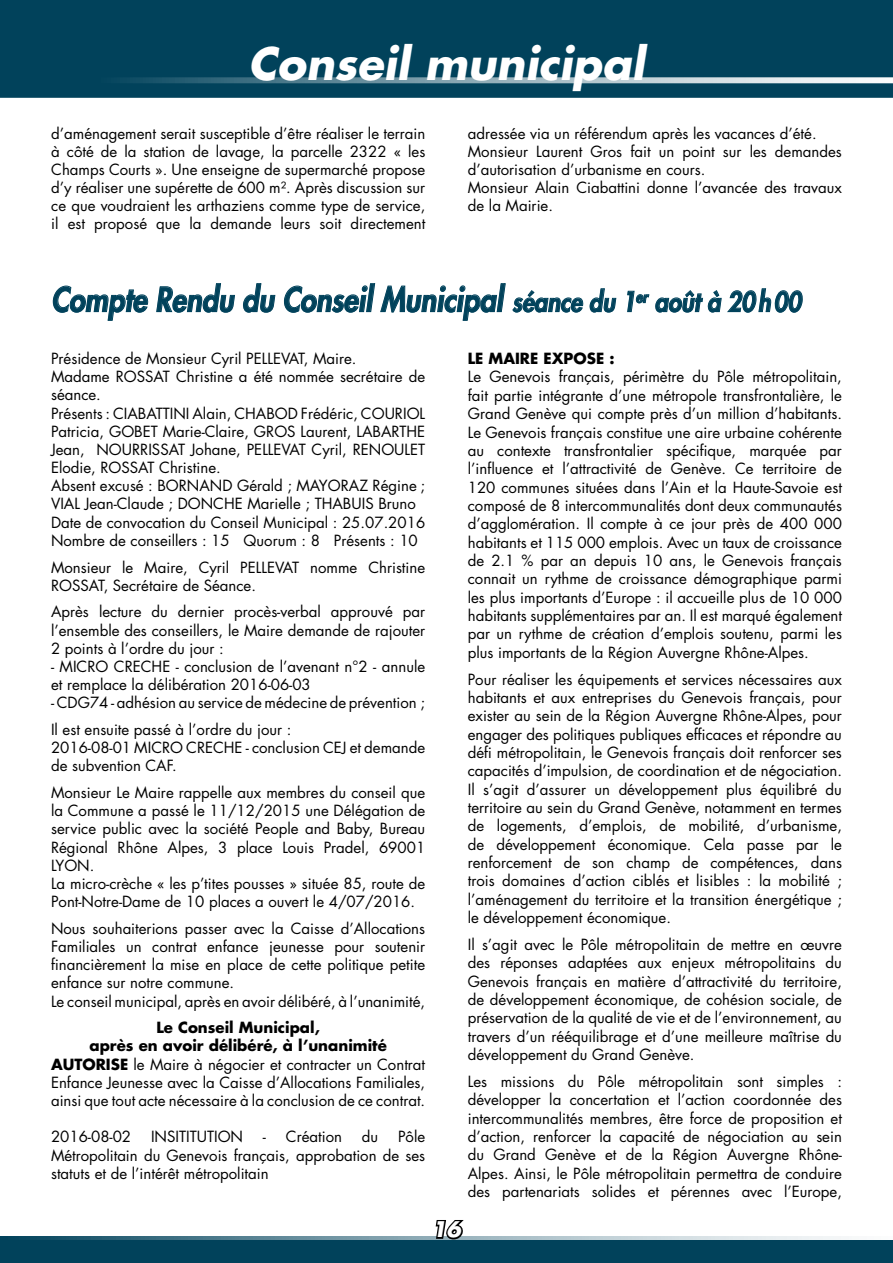
<style>
.page{position:relative;width:893px;height:1263px;background:#fff}
.page>*{position:absolute;margin:0;border:0;box-sizing:border-box;transform-origin:0 0}
.t1{font:italic 700 43.5px "Futura";color:#fff}
.t2{font:italic 800 33px "Futura";color:#01425b;scale:.88 1}
.t3{font:italic 700 21px "Futura";color:#fff}
.t4{font:15px/18.3px "Futura";color:#000}
.t5{font:700 15px "Futura";color:#000}
.s1{font-size:27px}
.s2{font-weight:700}
</style>
<div class="page">
<div style="left:0;top:0;width:893px;height:98px;background:#01425b"></div>
<div style="left:0;top:1236px;width:893px;height:27px;background:#01425b"></div>
<svg style="left:94px;top:77px;width:799px;height:6px;background:#85a4b0"></svg>
<svg style="left:33px;top:1236px;width:860px;height:4px;background:#92aeb8"></svg>
<svg style="left:434px;top:1220px;width:33px;height:20px"></svg>
<svg style="left:52px;top:285px;width:97px;height:36px"></svg>
<svg style="left:156px;top:283px;width:79px;height:30px"></svg>
<svg style="left:243px;top:283px;width:33px;height:30px"></svg>
<svg style="left:284px;top:283px;width:222px;height:38px"></svg>
<svg style="left:512px;top:288px;width:104px;height:25px"></svg>
<svg style="left:627px;top:288px;width:176px;height:25px"></svg>
<h1 class="t1" style="left:248px;top:33px;width:398px">Conseil municipal</h1>
<p class="t4" style="left:51px;top:124px;width:376px;text-align:justify">d’aménagement serait susceptible d’être réaliser le terrain à côté de la station de lavage, la parcelle 2322 « les Champs Courts ». Une enseigne de supermarché propose d’y réaliser une supérette de 600 m². Après discussion sur ce que voudraient les arthaziens comme type de service, il est proposé que la demande leurs soit directement</p>
<p class="t4" style="left:468px;top:124px;width:376px">adressée via un référendum après les vacances d’été.<br>Monsieur Laurent Gros fait un point sur les demandes d’autorisation d’urbanisme en cours.<br>Monsieur Alain Ciabattini donne l’avancée des travaux de la Mairie.</p>
<h2 class="t2" style="left:51px;top:277px;width:854px">Compte Rendu du Conseil Municipal <span class="s1">séance du 1</span><sup>er</sup> <span class="s1">août à 20h00</span></h2>
<p class="t4" style="left:51px;top:349px;width:376px">Présidence de Monsieur Cyril PELLEVAT, Maire.<br>Madame ROSSAT Christine a été nommée secrétaire de séance.<br>Présents : CIABATTINI Alain, CHABOD Frédéric, COURIOL Patricia, GOBET Marie-Claire, GROS Laurent, LABARTHE Jean, NOURRISSAT Johane, PELLEVAT Cyril, RENOULET Elodie, ROSSAT Christine.<br>Absent excusé : BORNAND Gérald ; MAYORAZ Régine ; VIAL Jean-Claude ; DONCHE Marielle ; THABUIS Bruno Date de convocation du Conseil Municipal : 25.07.2016<br>Nombre de conseillers : 15 Quorum : 8 Présents : 10</p>
<p class="t4" style="left:51px;top:558px;width:376px">Monsieur le Maire, Cyril PELLEVAT nomme Christine<br>ROSSAT, Secrétaire de Séance.</p>
<p class="t4" style="left:51px;top:603px;width:376px;text-align:justify">Après lecture du dernier procès-verbal approuvé par l’ensemble des conseillers, le Maire demande de rajouter 2 points à l’ordre du jour :</p>
<p class="t4" style="left:51px;top:657px;width:376px">- MICRO CRECHE - conclusion de l’avenant n°2 - annule et remplace la délibération 2016-06-03</p>
<p class="t4" style="left:51px;top:689px;width:376px;line-height:26.7px">- CDG74 - adhésion au service de médecine de prévention ;<br>Il est ensuite passé à l’ordre du jour :</p>
<p class="t4" style="left:51px;top:738px;width:376px">2016-08-01 MICRO CRECHE - conclusion CEJ et demande de subvention CAF.</p>
<p class="t4" style="left:51px;top:783px;width:376px">Monsieur Le Maire rappelle aux membres du conseil que la Commune a passé le 11/12/2015 une Délégation de service public avec la société People and Baby, Bureau Régional Rhône Alpes, 3 place Louis Pradel, 69001<br>LYON.<br>La micro-crèche « les p’tites pousses » située 85, route de Pont-Notre-Dame de 10 places a ouvert le 4/07/2016.</p>
<p class="t4" style="left:51px;top:919px;width:376px">Nous souhaiterions passer avec la Caisse d’Allocations Familiales un contrat enfance jeunesse pour soutenir financièrement la mise en place de cette politique petite enfance sur notre commune.<br>Le conseil municipal, après en avoir délibéré, à l’unanimité,</p>
<p class="t4" style="left:51px;top:1018px;width:376px;text-align:center"><span class="s2">Le Conseil Municipal,<br>après en avoir délibéré, à l’unanimité AUTORISE</span> le Maire à négocier et contracter un Contrat Enfance Jeunesse avec la Caisse d’Allocations Familiales, ainsi que tout acte nécessaire à la conclusion de ce contrat.</p>
<p class="t4" style="left:51px;top:1127px;width:82px">2016-08-02</p>
<p class="t4" style="left:151px;top:1127px;width:94px">INSITITUTION</p>
<p class="t4" style="left:263px;top:1127px;width:81px">- Création</p>
<p class="t4" style="left:362px;top:1127px;width:18px">du</p>
<p class="t5" style="left:468px;top:348px;width:148px">LE MAIRE EXPOSE :</p>
<p class="t4" style="left:468px;top:368px;width:376px;text-align:justify">Le Genevois français, périmètre du Pôle métropolitain, fait partie intégrante d’une métropole transfrontalière, le Grand Genève qui compte près d’un million d’habitants.<br>Le Genevois français constitue une aire urbaine cohérente au contexte transfrontalier spécifique, marquée par l’influence et l’attractivité de Genève. Ce territoire de 120 communes situées dans l’Ain et la Haute-Savoie est composé de 8 intercommunalités dont deux communautés d’agglomération. Il compte à ce jour près de 400 000 habitants et 115 000 emplois. Avec un taux de croissance de 2.1 % par an depuis 10 ans, le Genevois français connait un rythme de croissance démographique parmi les plus importants d’Europe : il accueille plus de 10 000 habitants supplémentaires par an. Il est marqué également par un rythme de création d’emplois soutenu, parmi les plus importants de la Région Auvergne Rhône-Alpes.</p>
<p class="t4" style="left:468px;top:670px;width:376px;text-align:justify">Pour réaliser les équipements et services nécessaires aux habitants et aux entreprises du Genevois français, pour exister au sein de la Région Auvergne Rhône-Alpes, pour engager des politiques publiques efficaces et répondre au défi métropolitain, le Genevois français doit renforcer ses capacités d’impulsion, de coordination et de négociation.<br>Il s’agit d’assurer un développement plus équilibré du territoire au sein du Grand Genève, notamment en termes de logements, d’emplois, de mobilité, d’urbanisme, de développement économique. Cela passe par le renforcement de son champ de compétences, dans trois domaines d’action ciblés et lisibles : la mobilité ; l’aménagement du territoire et la transition énergétique ; le développement économique.</p>
<p class="t4" style="left:468px;top:935px;width:376px;text-align:justify">Il s’agit avec le Pôle métropolitain de mettre en œuvre des réponses adaptées aux enjeux métropolitains du Genevois français en matière d’attractivité du territoire, de développement économique, de cohésion sociale, de préservation de la qualité de vie et de l’environnement, au travers d’un rééquilibrage et d’une meilleure maîtrise du développement du Grand Genève.</p>
<p class="t4" style="left:468px;top:1072px;width:376px;text-align:justify">Les missions du Pôle métropolitain sont simples : développer la concertation et l’action coordonnée des intercommunalités membres, être force de proposition et d’action, renforcer la capacité de négociation au sein du Grand Genève et de la Région Auvergne Rhône-Alpes. Ainsi, le Pôle métropolitain permettra de conduire des partenariats solides et pérennes avec l’Europe,</p>
<p class="t4" style="left:51px;top:1127px;width:376px;text-align:justify;text-indent:347px">Pôle Métropolitain du Genevois français, approbation de ses statuts et de l’intérêt métropolitain</p>
<h3 class="t3" style="left:432px;top:1215px;width:30px">16</h3>
</div>
